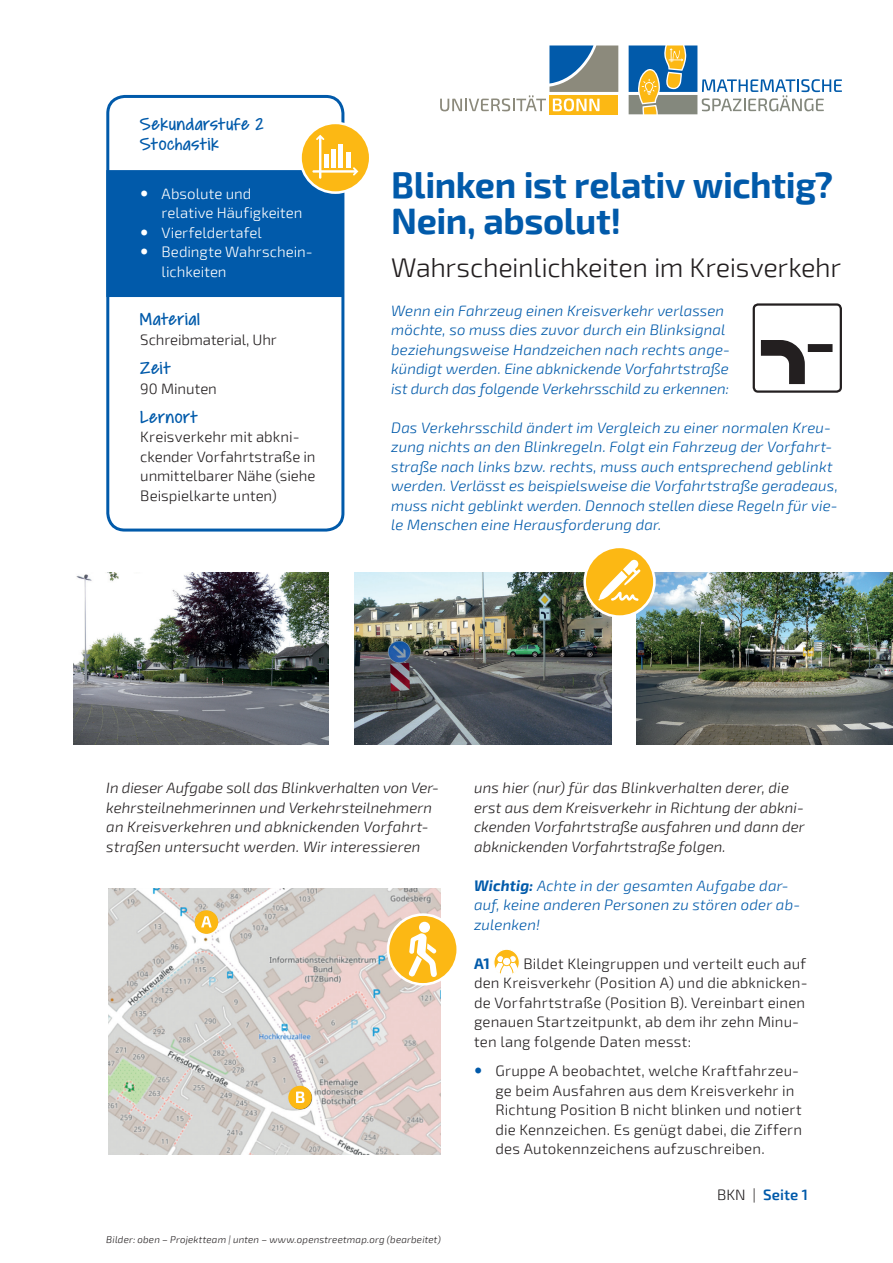
<style>
.page{position:relative;width:893px;height:1263px;background:#fff}
.page>*{position:absolute;margin:0;border:0;box-sizing:border-box;transform-origin:0 0}
.t1{font:700 36px/36px "Exo 2";letter-spacing:-.01em;color:#015aaa}
.t2{font:300 27px "Exo 2";letter-spacing:-.015em;color:#231f20}
.t3{font:19.5px/19.5px "Covered By Your Grace";letter-spacing:.025em;color:#015aaa;scale:1.1 1}
.t4{font:italic 300 15px/19.5px "Exo 2";letter-spacing:.01em;color:#015aaa}
.t5{font:300 15px/19.5px "Exo 2";letter-spacing:.01em;color:#231f20}
.t6{font:italic 300 15px/19.5px "Exo 2";letter-spacing:.005em;color:#231f20}
.t7{font:300 15px/19.5px "Exo 2";letter-spacing:.005em;color:#fff}
.t8{font:300 15px "Exo 2";letter-spacing:-.01em;color:#231f20}
.t9{font:600 15px "Exo 2";letter-spacing:.01em;color:#015aaa}
.t10{font:700 15px "Exo 2";color:#015aaa}
.t11{font:italic 300 9.75px "Exo 2";letter-spacing:.02em;color:#231f20}
.s1{font-weight:700}
.s2{font-weight:300;color:#231f20}
</style>
<div class="page">
<svg style="left:549px;top:111px;width:69px;height:3px"></svg>
<svg style="left:440px;top:45px;width:178px;height:66px"></svg>
<svg style="left:629px;top:45px;width:213px;height:69px"></svg>
<div style="left:106px;top:95px;width:238px;height:436px;border:3px solid #015aaa;border-radius:17px"></div>
<svg style="left:494px;top:949px;width:25px;height:27px"></svg>
<div style="left:497px;top:955px;width:7px;height:7px;background:#fff;border-radius:50%"></div>
<div style="left:496px;top:955px;width:8px;height:8px;border:1px solid #fcb814;border-radius:50%"></div>
<div style="left:509px;top:955px;width:7px;height:7px;background:#fff;border-radius:50%"></div>
<div style="left:509px;top:955px;width:8px;height:8px;border:1px solid #fcb814;border-radius:50%"></div>
<svg style="left:495px;top:960px;width:23px;height:14px"></svg>
<div style="left:502px;top:957px;width:9px;height:9px;background:#fff;border-radius:50%"></div>
<div style="left:502px;top:957px;width:9px;height:9px;border:1px solid #fcb814;border-radius:50%"></div>
<div style="left:493px;top:948px;width:27px;height:28px;border:1px solid #fff;border-radius:50%"></div>
<div style="left:106px;top:170px;width:237px;height:127px;background:#015aaa;border:3px solid #015aaa"></div>
<div style="left:753px;top:303px;width:89px;height:90px;border:2px solid #231f20;border-radius:4px"></div>
<svg style="left:752px;top:332px;width:61px;height:61px"></svg>
<div style="left:808px;top:344px;width:24px;height:8px;background:#231f20"></div>
<img style="left:108px;top:888px;width:332px;height:266px">
<div style="left:195px;top:910px;width:23px;height:24px;background:#fcb814;border-radius:50%"></div>
<svg style="left:201px;top:916px;width:11px;height:11px"></svg>
<div style="left:288px;top:1086px;width:24px;height:23px;background:#fcb814;border-radius:50%"></div>
<svg style="left:296px;top:1091px;width:9px;height:12px"></svg>
<img style="left:636px;top:572px;width:257px;height:172px">
<img style="left:354px;top:572px;width:257px;height:172px">
<img style="left:74px;top:572px;width:255px;height:172px">
<svg style="left:583px;top:548px;width:73px;height:70px"></svg>
<svg style="left:299px;top:122px;width:70px;height:72px"></svg>
<svg style="left:387px;top:913px;width:70px;height:73px"></svg>
<h3 class="t3" style="left:140px;top:116px;width:114px">Sekundarstufe 2<br>Stochastik</h3>
<p class="t7" style="left:162px;top:184px;width:153px">Absolute und<br>relative Häufigkeiten<br>Vierfeldertafel<br>Bedingte Wahrschein&shy;lichkeiten</p>
<h3 class="t3" style="left:140px;top:311px;width:56px">Material</h3>
<p class="t8" style="left:140px;top:331px;width:138px">Schreibmaterial, Uhr</p>
<h3 class="t3" style="left:140px;top:360px;width:29px">Zeit</h3>
<p class="t5" style="left:140px;top:379px;width:78px">90 Minuten</p>
<h3 class="t3" style="left:140px;top:408px;width:54px">Lernort</h3>
<p class="t5" style="left:140px;top:428px;width:177px">Kreisverkehr mit abkni&shy;ckender Vorfahrtstraße in unmittelbarer Nähe (siehe<br>Beispielkarte unten)</p>
<h1 class="t1" style="left:391px;top:169px;width:443px">Blinken ist relativ wichtig?<br>Nein, absolut!</h1>
<h2 class="t2" style="left:391px;top:251px;width:451px">Wahrscheinlichkeiten im Kreisverkehr</h2>
<p class="t4" style="left:391px;top:301px;width:339px">Wenn ein Fahrzeug einen Kreisverkehr verlassen möchte, so muss dies zuvor durch ein Blinksignal beziehungsweise Handzeichen nach rechts ange&shy;kündigt werden. Eine abknickende Vorfahrtstraße ist durch das folgende Verkehrsschild zu erkennen:</p>
<p class="t4" style="left:391px;top:418px;width:448px">Das Verkehrsschild ändert im Vergleich zu einer normalen Kreu&shy;zung nichts an den Blinkregeln. Folgt ein Fahrzeug der Vorfahrt&shy;straße nach links bzw. rechts, muss auch entsprechend geblinkt werden. Verlässt es beispielsweise die Vorfahrtstraße geradeaus, muss nicht geblinkt werden. Dennoch stellen diese Regeln für vie&shy;le Menschen eine Herausforderung dar.</p>
<p class="t6" style="left:106px;top:779px;width:334px">In dieser Aufgabe soll das Blinkverhalten von Ver&shy;kehrsteilnehmerinnen und Verkehrsteilnehmern an Kreisverkehren und abknickenden Vorfahrt&shy;straßen untersucht werden. Wir interessieren</p>
<p class="t6" style="left:474px;top:779px;width:332px">uns hier (nur) für das Blinkverhalten derer, die erst aus dem Kreisverkehr in Richtung der abkni&shy;ckenden Vorfahrtstraße ausfahren und dann der abknickenden Vorfahrtstraße folgen.</p>
<p class="t4" style="left:474px;top:876px;width:328px"><span class="s1">Wichtig:</span> Achte in der gesamten Aufgabe dar&shy;auf, keine anderen Personen zu stören oder ab&shy;zulenken!</p>
<p class="t10" style="left:474px;top:955px;width:17px">A1</p>
<p class="t5" style="left:474px;top:954px;width:335px;text-indent:49px">Bildet Kleingruppen und verteilt euch auf den Kreisverkehr (Position A) und die abknicken&shy;de Vorfahrtstraße (Position B). Vereinbart einen genauen Startzeitpunkt, ab dem ihr zehn Minu&shy;ten lang folgende Daten messt:</p>
<p class="t5" style="left:495px;top:1061px;width:308px">Gruppe A beobachtet, welche Kraftfahrzeu&shy;ge beim Ausfahren aus dem Kreisverkehr in Richtung Position B nicht blinken und notiert die Kennzeichen. Es genügt dabei, die Ziffern des Autokennzeichens aufzuschreiben.</p>
<p class="t11" style="left:106px;top:1234px;width:336px">Bilder: oben – Projektteam | unten – www.openstreetmap.org (bearbeitet)</p>
<p class="t9" style="left:717px;top:1186px;width:92px"><span class="s2">BKN |</span> Seite 1</p>
</div>
